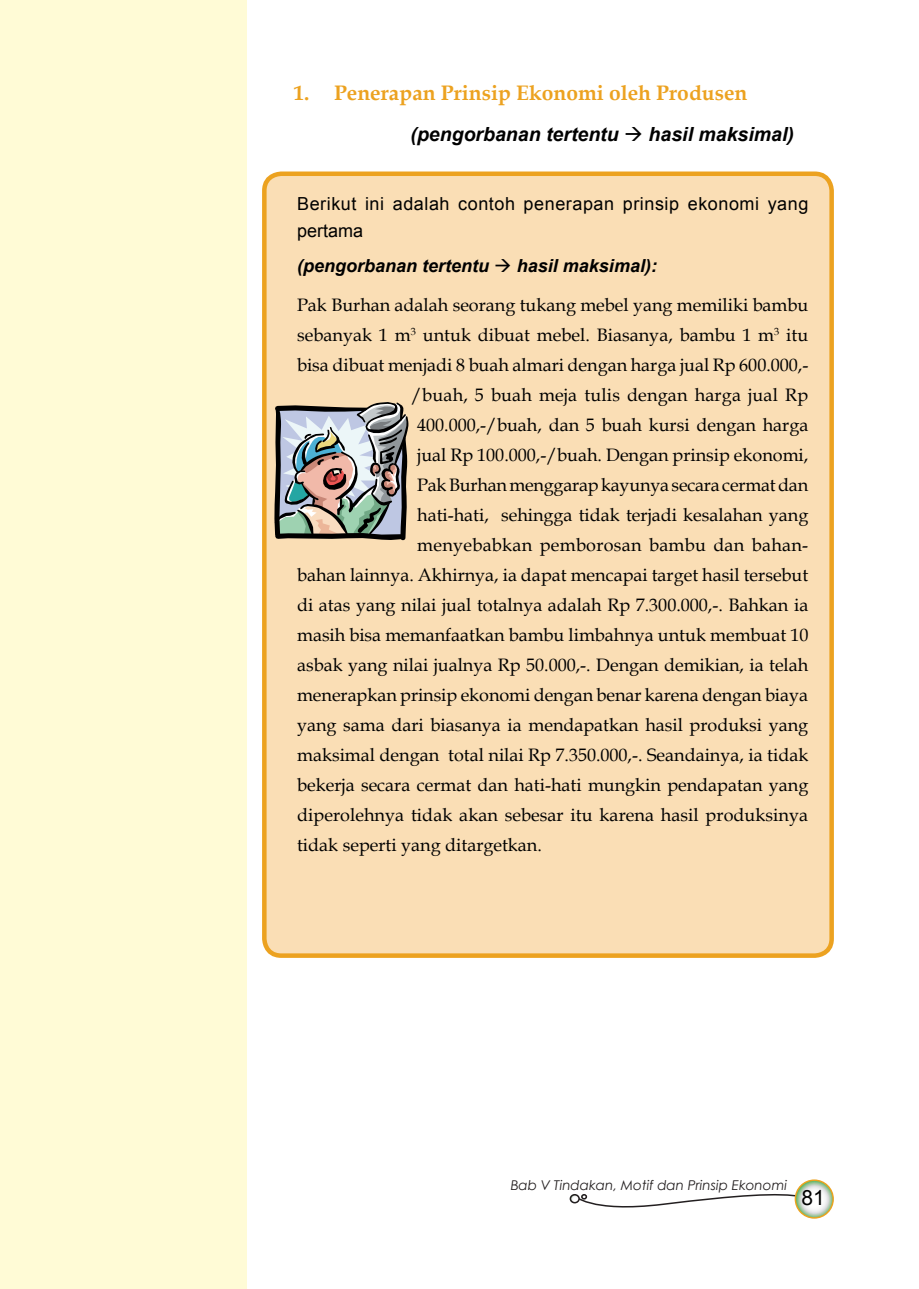
<style>
.page{position:relative;width:919px;height:1289px;background:#fff}
.page>*{position:absolute;margin:0;border:0;box-sizing:border-box;transform-origin:0 0}
.Sub_bab_2{font:700 21px "Book Antiqua";color:#eca220}
.t1{font:21px "Arial";color:#000}
.isi{font:italic 700 19.5px "Arial";color:#000}
.isi-2{font:18px "Book Antiqua";color:#000}
.isi-3{font:18px/27px "Arial";letter-spacing:.03em;color:#000}
.isi-4{font:italic 700 18px "Arial";color:#000}
.t2{font:italic 13.5px "Century Gothic";color:#231f20}
</style>
<div class="page">
<div style="left:569px;top:1193px;width:10px;height:10px;border:2px solid #231f20;border-radius:50%"></div>
<svg style="left:572px;top:1179px;width:262px;height:40px"></svg>
<div style="left:0;top:0;width:247px;height:1288px;background:#fffbd6"></div>
<div style="left:262px;top:171px;width:572px;height:784px;background:#fadeb5"></div>
<svg style="left:274px;top:402px;width:134px;height:138px;background:#919290"></svg>
<p class="Sub_bab_2" style="left:294px;top:79px;width:455px">1. Penerapan Prinsip Ekonomi oleh Produsen</p>
<p class="isi" style="left:410px;top:122px;width:385px">(pengorbanan tertentu → hasil maksimal)</p>
<p class="isi-3" style="left:297px;top:190px;width:513px">Berikut ini adalah contoh penerapan prinsip ekonomi yang pertama</p>
<p class="isi-4" style="left:297px;top:254px;width:361px">(pengorbanan tertentu → hasil maksimal):</p>
<p class="isi-2" style="left:297px;top:292px;width:512px">Pak Burhan adalah seorang tukang mebel yang memiliki bambu</p>
<p class="isi-2" style="left:297px;top:322px;width:512px">sebanyak 1 m<sup>3</sup> untuk dibuat mebel. Biasanya, bambu 1 m<sup>3</sup> itu</p>
<p class="isi-2" style="left:297px;top:352px;width:512px">bisa dibuat menjadi 8 buah almari dengan harga jual Rp 600.000,-</p>
<p class="isi-2" style="left:411px;top:382px;width:398px">/buah, 5 buah meja tulis dengan harga jual Rp</p>
<p class="isi-2" style="left:417px;top:412px;width:392px">400.000,-/buah, dan 5 buah kursi dengan harga</p>
<p class="isi-2" style="left:417px;top:442px;width:392px">jual Rp 100.000,-/buah. Dengan prinsip ekonomi,</p>
<p class="isi-2" style="left:417px;top:472px;width:392px">Pak Burhan menggarap kayunya secara cermat dan</p>
<p class="isi-2" style="left:417px;top:502px;width:392px">hati-hati, sehingga tidak terjadi kesalahan yang</p>
<p class="isi-2" style="left:417px;top:532px;width:392px">menyebabkan pemborosan bambu dan bahan-</p>
<p class="isi-2" style="left:297px;top:562px;width:512px">bahan lainnya. Akhirnya, ia dapat mencapai target hasil tersebut</p>
<p class="isi-2" style="left:297px;top:592px;width:512px">di atas yang nilai jual totalnya adalah Rp 7.300.000,-. Bahkan ia</p>
<p class="isi-2" style="left:297px;top:622px;width:512px">masih bisa memanfaatkan bambu limbahnya untuk membuat 10</p>
<p class="isi-2" style="left:297px;top:652px;width:512px">asbak yang nilai jualnya Rp 50.000,-. Dengan demikian, ia telah</p>
<p class="isi-2" style="left:297px;top:682px;width:512px">menerapkan prinsip ekonomi dengan benar karena dengan biaya</p>
<p class="isi-2" style="left:297px;top:712px;width:512px">yang sama dari biasanya ia mendapatkan hasil produksi yang</p>
<p class="isi-2" style="left:297px;top:742px;width:512px">maksimal dengan total nilai Rp 7.350.000,-. Seandainya, ia tidak</p>
<p class="isi-2" style="left:297px;top:772px;width:512px">bekerja secara cermat dan hati-hati mungkin pendapatan yang</p>
<p class="isi-2" style="left:297px;top:802px;width:512px">diperolehnya tidak akan sebesar itu karena hasil produksinya</p>
<p class="isi-2" style="left:297px;top:832px;width:246px">tidak seperti yang ditargetkan.</p>
<p class="t2" style="left:510px;top:1175px;width:278px">Bab V Tindakan, Motif dan Prinsip Ekonomi</p>
<p class="t1" style="left:801px;top:1183px;width:25px">81</p>
</div>
